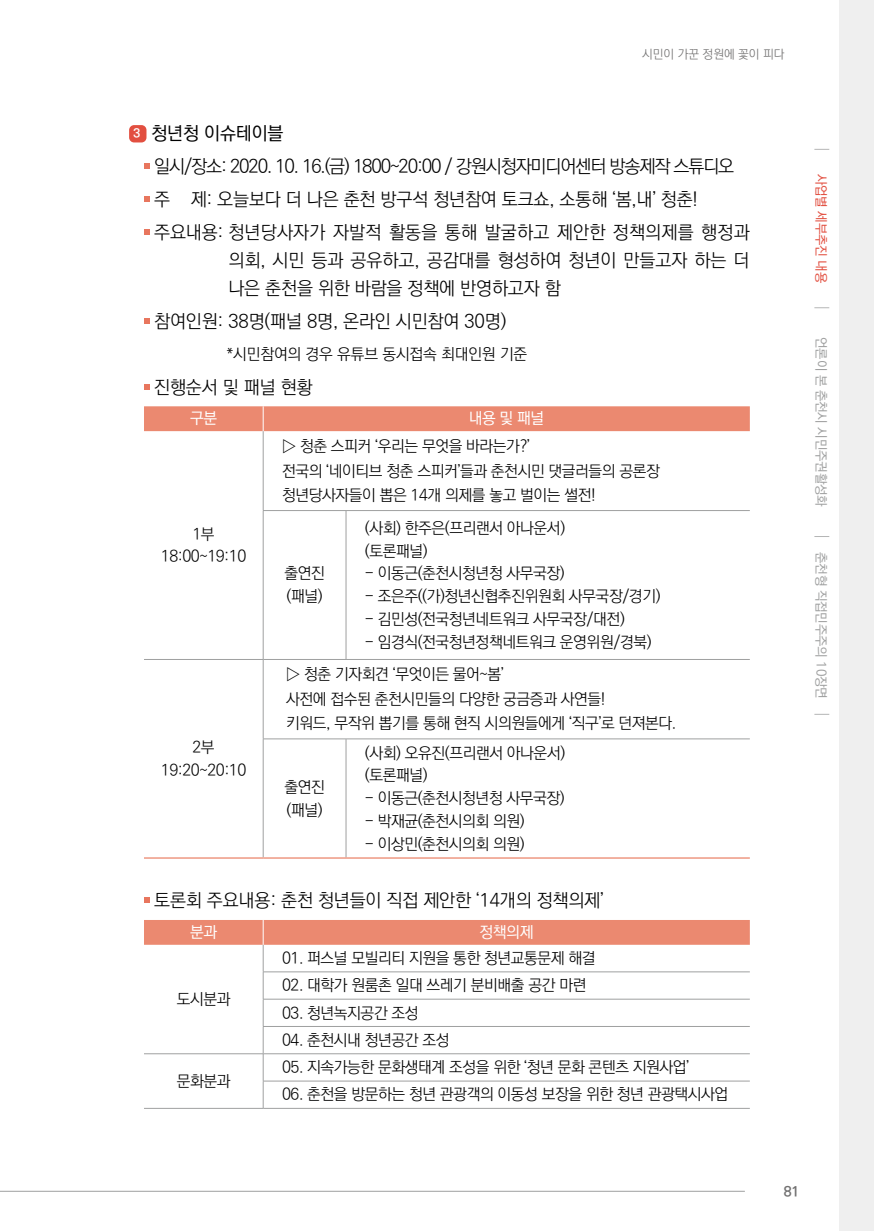
<style>
.page{position:relative;width:874px;height:1231px;background:#fff}
.page>*{position:absolute;margin:0;border:0;box-sizing:border-box;transform-origin:0 0}
.t1{font:300 18.38px/32.9px "Ko Pub World Dotum";letter-spacing:-.01em;color:#000}
.t2{font:300 15.75px/22.8px "Ko Pub World Dotum";letter-spacing:-.025em;color:#000}
.t3{font:500 15.75px "Ko Pub World Dotum";letter-spacing:-.025em;color:#fff}
.t4{font:700 14px "Ko Pub World Dotum";color:#727171}
.t5{font:500 13.12px "Ko Pub World Dotum";letter-spacing:-.01em;color:#9fa0a0}
.t6{font:500 13.12px "Ko Pub World Dotum";letter-spacing:-.01em;color:#e24f40}
.t7{font:300 12.25px "Ko Pub World Dotum";color:#727171}
.s1{font-weight:700;font-size:12.25px;color:#fff}
.s2{font-weight:500}
</style>
<div class="page">
<hr style="left:0;top:1190px;width:744px;height:1px;background:#9fa0a0">
<div style="left:838px;top:0;width:35px;height:1230px;background:#efefef"></div>
<svg style="left:814px;top:536px;width:14px;height:1px"></svg>
<svg style="left:814px;top:307px;width:14px;height:1px"></svg>
<svg style="left:814px;top:149px;width:14px;height:1px"></svg>
<svg style="left:815px;top:713px;width:13px;height:1px"></svg>
<div style="left:129px;top:125px;width:17px;height:17px;background:#e24f40;border-radius:5px"></div>
<svg style="left:144px;top:163px;width:5px;height:5px"></svg>
<svg style="left:144px;top:196px;width:5px;height:5px"></svg>
<svg style="left:144px;top:229px;width:5px;height:5px"></svg>
<svg style="left:144px;top:318px;width:5px;height:5px"></svg>
<svg style="left:144px;top:384px;width:5px;height:5px"></svg>
<hr style="left:263px;top:431px;width:1px;height:79px;background:#9fa0a0">
<hr style="left:263px;top:510px;width:83px;height:1px;background:#9fa0a0">
<hr style="left:263px;top:510px;width:1px;height:149px;background:#9fa0a0">
<hr style="left:346px;top:510px;width:403px;height:1px;background:#9fa0a0">
<hr style="left:345px;top:510px;width:1px;height:149px;background:#9fa0a0">
<hr style="left:144px;top:659px;width:119px;height:1px;background:#9fa0a0">
<hr style="left:263px;top:659px;width:83px;height:1px;background:#9fa0a0">
<hr style="left:263px;top:659px;width:1px;height:79px;background:#9fa0a0">
<hr style="left:346px;top:659px;width:403px;height:1px;background:#9fa0a0">
<hr style="left:263px;top:738px;width:83px;height:1px;background:#9fa0a0">
<hr style="left:263px;top:739px;width:1px;height:118px;background:#9fa0a0">
<hr style="left:346px;top:738px;width:403px;height:1px;background:#9fa0a0">
<hr style="left:345px;top:739px;width:1px;height:118px;background:#9fa0a0">
<div style="left:144px;top:406px;width:605px;height:25px;background:#eb8970"></div>
<hr style="left:144px;top:857px;width:119px;height:1px;background:#eb8970">
<hr style="left:263px;top:857px;width:83px;height:1px;background:#eb8970">
<hr style="left:346px;top:857px;width:403px;height:1px;background:#eb8970">
<svg style="left:144px;top:897px;width:5px;height:5px"></svg>
<hr style="left:144px;top:1107px;width:119px;height:1px;background:#9fa0a0">
<hr style="left:263px;top:1107px;width:486px;height:1px;background:#9fa0a0">
<svg style="left:144px;top:920px;width:605px;height:187px"></svg>
<p class="t7" style="left:641px;top:46px;width:144px">시민이 가꾼 정원에 꽃이 피다</p>
<p class="t1" style="left:154px;top:117px;width:596px;text-indent:-21px"><span class="s1">3</span> <span class="s2">청년청 이슈테이블<br></span>일시/장소: 2020. 10. 16.(금) 1800~20:00 / 강원시청자미디어센터 방송제작 스튜디오 주 제: 오늘보다 더 나은 춘천 방구석 청년참여 토크쇼, 소통해 ‘봄,내’ 청춘! 주요내용: 청년당사자가 자발적 활동을 통해 발굴하고 제안한 정책의제를 행정과</p>
<p class="t1" style="left:228px;top:246px;width:522px;line-height:28px">의회, 시민 등과 공유하고, 공감대를 형성하여 청년이 만들고자 하는 더 나은 춘천을 위한 바람을 정책에 반영하고자 함</p>
<p class="t1" style="left:154px;top:305px;width:353px">참여인원: 38명(패널 8명, 온라인 시민참여 30명)</p>
<p class="t2" style="left:226px;top:343px;width:302px">*시민참여의 경우 유튜브 동시접속 최대인원 기준</p>
<p class="t1" style="left:154px;top:371px;width:160px">진행순서 및 패널 현황</p>
<p class="t3" style="left:190px;top:407px;width:29px">구분</p>
<p class="t3" style="left:468px;top:407px;width:77px">내용 및 패널</p>
<p class="t2" style="left:161px;top:522px;width:87px;text-align:center">1부<br>18:00~19:10</p>
<p class="t2" style="left:161px;top:736px;width:87px;text-align:center">2부<br>19:20~20:10</p>
<p class="t2" style="left:282px;top:434px;width:379px;line-height:24.5px">▷ 청춘 스피커 ‘우리는 무엇을 바라는가?’<br>전국의 ‘네이티브 청춘 스피커’들과 춘천시민 댓글러들의 공론장 청년당사자들이 뽑은 14개 의제를 놓고 벌이는 썰전!</p>
<p class="t2" style="left:284px;top:562px;width:42px">출연진 (패널)</p>
<p class="t2" style="left:365px;top:517px;width:202px">(사회) 한주은(프리랜서 아나운서) (토론패널)</p>
<p class="t2" style="left:365px;top:562px;width:201px">- 이동근(춘천시청년청 사무국장)</p>
<p class="t2" style="left:365px;top:585px;width:297px">- 조은주((가)청년신협추진위원회 사무국장/경기)</p>
<p class="t2" style="left:365px;top:608px;width:261px">- 김민성(전국청년네트워크 사무국장/대전)</p>
<p class="t2" style="left:365px;top:630px;width:288px">- 임경식(전국청년정책네트워크 운영위원/경북)</p>
<p class="t2" style="left:286px;top:662px;width:391px;line-height:24.5px">▷ 청춘 기자회견 ‘무엇이든 물어~봄’<br>사전에 접수된 춘천시민들의 다양한 궁금증과 사연들!<br>키워드, 무작위 뽑기를 통해 현직 시의원들에게 ‘직구’로 던져본다.</p>
<p class="t2" style="left:284px;top:775px;width:42px">출연진 (패널)</p>
<p class="t2" style="left:365px;top:741px;width:202px">(사회) 오유진(프리랜서 아나운서) (토론패널)</p>
<p class="t2" style="left:365px;top:787px;width:201px">- 이동근(춘천시청년청 사무국장)</p>
<p class="t2" style="left:365px;top:810px;width:161px">- 박재균(춘천시의회 의원)</p>
<p class="t2" style="left:365px;top:832px;width:161px">- 이상민(춘천시의회 의원)</p>
<p class="t1" style="left:154px;top:884px;width:450px">토론회 주요내용: 춘천 청년들이 직접 제안한 ‘14개의 정책의제’</p>
<p class="t3" style="left:190px;top:921px;width:29px">분과</p>
<p class="t3" style="left:479px;top:921px;width:55px">정책의제</p>
<p class="t2" style="left:177px;top:987px;width:55px">도시분과</p>
<p class="t2" style="left:177px;top:1069px;width:55px">문화분과</p>
<p class="t2" style="left:282px;top:947px;width:315px">01. 퍼스널 모빌리티 지원을 통한 청년교통문제 해결</p>
<p class="t2" style="left:282px;top:974px;width:306px">02. 대학가 원룸촌 일대 쓰레기 분비배출 공간 마련</p>
<p class="t2" style="left:282px;top:1001px;width:138px">03. 청년녹지공간 조성</p>
<p class="t2" style="left:282px;top:1028px;width:169px">04. 춘천시내 청년공간 조성</p>
<p class="t2" style="left:282px;top:1056px;width:408px">05. 지속가능한 문화생태계 조성을 위한 ‘청년 문화 콘텐츠 지원사업’</p>
<p class="t2" style="left:282px;top:1083px;width:447px">06. 춘천을 방문하는 청년 관광객의 이동성 보장을 위한 청년 관광택시사업</p>
<p class="t6" style="left:829px;top:174px;width:111px;rotate:90deg">사업별 세부추진 내용</p>
<p class="t5" style="left:829px;top:337px;width:171px;rotate:90deg">언론이 본 춘천시 시민주권활성화</p>
<p class="t5" style="left:829px;top:552px;width:148px;rotate:90deg">춘천형 직접민주주의 10장면</p>
<p class="t4" style="left:783px;top:1181px;width:17px">81</p>
</div>
